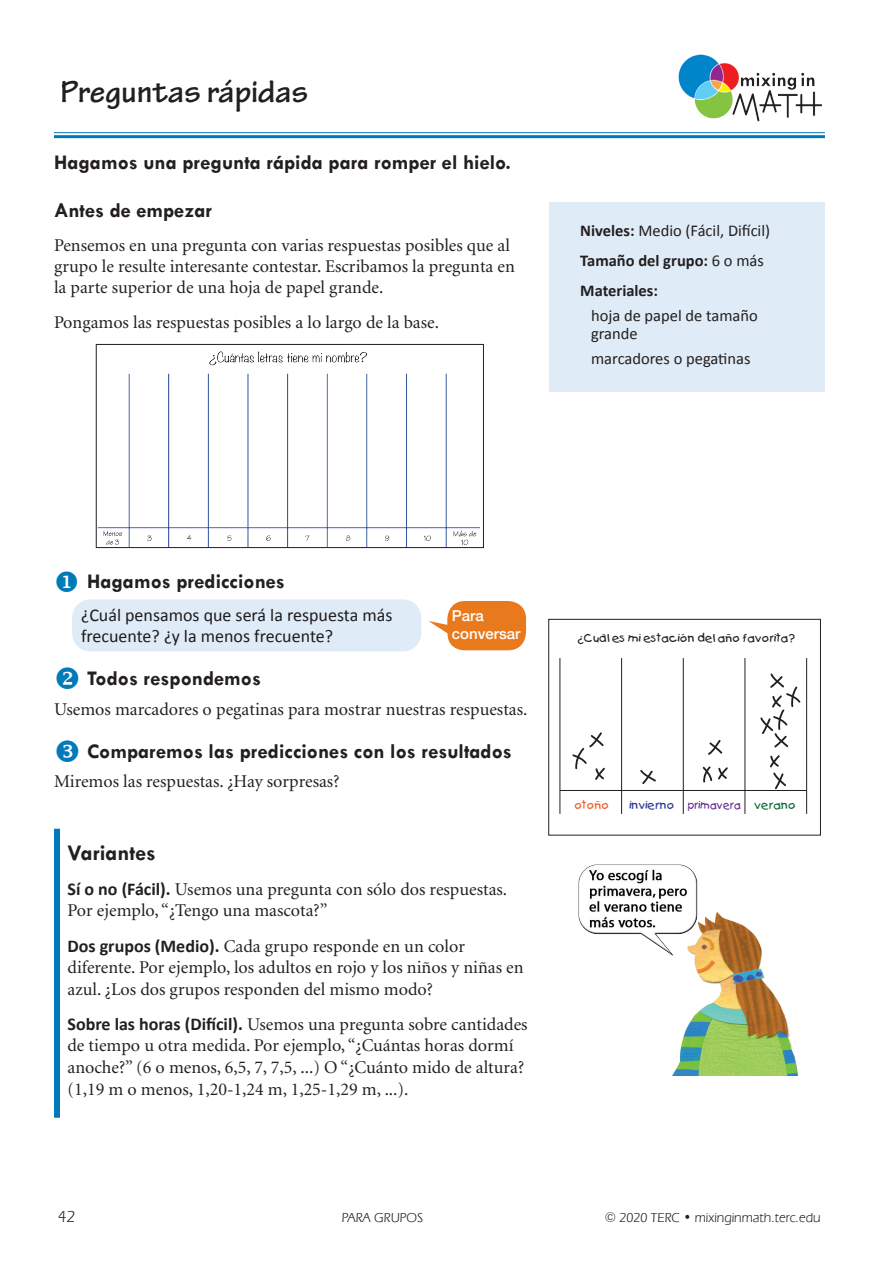
<style>
.page{position:relative;width:893px;height:1263px;background:#fff}
.page>*{position:absolute;margin:0;border:0;box-sizing:border-box;transform-origin:0 0}
.t1{font:700 33px "Tekton Pro";color:#231f20}
.Variations_Head{font:700 22.5px "Tw Cen";color:#231f20}
.Steps_head{font:700 21px "Tw Cen";color:#231f20}
.Heading_2{font:700 21px "Tw Cen";color:#231f20}
.Variations_text{font:18px/21.6px "Minion";color:#231f20}
.Text_body{font:18px/21px "Minion";color:#231f20}
.talk_about{font:18px/20.2px "Calibri";color:#231f20}
.box_list_-_materials{font:16.5px/18px "Calibri";color:#231f20}
.box_head{font:700 16.5px "Calibri";color:#231f20}
.box_head-2{font:16.5px "Calibri";color:#231f20}
.t2{font:16.5px "Eras IT Cby BT";color:#231f20}
.talk_about_bubble{font:500 15px/18px "Helvetica Neue";color:#fff}
.t3{font:13.5px "Eras IT Cby BT";color:#231f20}
.t4{font:11.25px "Kids Plain";color:#231f20}
.t5{font:11.25px "Kids Plain";color:#652d91;scale:.9 1}
.t6{font:11.25px "Kids Plain";color:#f15929}
.s1{font-weight:700}
.s2{font-weight:400}
.s3{color:#007ab9}
.s4{font-family:"Calibri";font-weight:700}
.s5{color:#283890}
.s6{color:#0c6638}
</style>
<div class="page">
<hr style="left:54px;top:132px;width:771px;height:1px;background:#007ab9">
<hr style="left:54px;top:135px;width:771px;height:3px;background:#007ab9">
<img style="left:679px;top:54px;width:143px;height:68px">
<div style="left:549px;top:202px;width:276px;height:190px;background:#dfebf6"></div>
<div style="left:54px;top:829px;width:6px;height:289px;background:#007ab9"></div>
<img style="left:98px;top:351px;width:383px;height:195px">
<div style="left:96px;top:344px;width:388px;height:204px;border:1px solid #231f20"></div>
<hr style="left:621px;top:658px;width:1px;height:156px;background:#231f20">
<hr style="left:560px;top:658px;width:1px;height:156px;background:#231f20">
<hr style="left:683px;top:658px;width:1px;height:156px;background:#231f20">
<hr style="left:745px;top:658px;width:1px;height:156px;background:#231f20">
<hr style="left:806px;top:658px;width:1px;height:156px;background:#231f20">
<hr style="left:560px;top:790px;width:247px;height:1px;background:#231f20">
<svg style="left:640px;top:770px;width:16px;height:14px"></svg>
<svg style="left:770px;top:755px;width:16px;height:35px"></svg>
<svg style="left:572px;top:732px;width:33px;height:48px"></svg>
<svg style="left:760px;top:673px;width:41px;height:75px"></svg>
<svg style="left:702px;top:766px;width:26px;height:17px"></svg>
<svg style="left:708px;top:740px;width:15px;height:15px"></svg>
<div style="left:548px;top:619px;width:273px;height:216px;border:1px solid #231f20"></div>
<img style="left:578px;top:864px;width:220px;height:211px">
<svg style="left:428px;top:601px;width:98px;height:50px"></svg>
<div style="left:72px;top:599px;width:349px;height:52px;background:#dfebf6;border-radius:18px"></div>
<h1 class="t1" style="left:61px;top:72px;width:249px">Preguntas rápidas</h1>
<p class="Heading_2" style="left:54px;top:150px;width:458px">Hagamos una pregunta rápida para romper el hielo.</p>
<p class="Heading_2" style="left:54px;top:197px;width:160px">Antes de empezar</p>
<p class="Text_body" style="left:54px;top:235px;width:462px">Pensemos en una pregunta con varias respuestas posibles que al grupo le resulte interesante contestar. Escribamos la pregunta en la parte superior de una hoja de papel grande.</p>
<p class="Text_body" style="left:54px;top:313px;width:387px">Pongamos las respuestas posibles a lo largo de la base.</p>
<p class="box_head-2" style="left:580px;top:220px;width:191px"><span class="s1">Niveles:</span> Medio (Fácil, Difícil)</p>
<p class="box_head" style="left:580px;top:250px;width:185px">Tamaño del grupo: <span class="s2">6 o más</span></p>
<p class="box_head" style="left:580px;top:280px;width:79px">Materiales:</p>
<p class="box_list_-_materials" style="left:591px;top:307px;width:168px">hoja de papel de tamaño grande</p>
<p class="box_list_-_materials" style="left:591px;top:350px;width:161px">marcadores o pegatinas</p>
<p class="Steps_head" style="left:54px;top:568px;width:232px"><span class="s3">◆</span> Hagamos predicciones</p>
<p class="talk_about" style="left:81px;top:605px;width:313px">¿Cuál pensamos que será la respuesta más frecuente? ¿y la menos frecuente?</p>
<p class="Steps_head" style="left:54px;top:666px;width:209px"><span class="s3">❖</span> Todos respondemos</p>
<p class="Text_body" style="left:54px;top:699px;width:475px">Usemos marcadores o pegatinas para mostrar nuestras respuestas.</p>
<p class="Steps_head" style="left:87px;top:738px;width:426px">Comparemos las predicciones con los resultados</p>
<p class="Text_body" style="left:54px;top:772px;width:287px">Miremos las respuestas. ¿Hay sorpresas?</p>
<p class="talk_about_bubble" style="left:452px;top:605px;width:70px">Para conversar</p>
<p class="Variations_Head" style="left:68px;top:839px;width:90px">Variantes</p>
<p class="Variations_text" style="left:68px;top:879px;width:441px"><span class="s4">Sí o no (Fácil).</span> Usemos una pregunta con sólo dos respuestas.<br>Por ejemplo, “¿Tengo una mascota?”</p>
<p class="Variations_text" style="left:68px;top:936px;width:458px"><span class="s4">Dos grupos (Medio).</span> Cada grupo responde en un color diferente. Por ejemplo, los adultos en rojo y los niños y niñas en azul. ¿Los dos grupos responden del mismo modo?</p>
<p class="Variations_text" style="left:68px;top:1014px;width:462px"><span class="s4">Sobre las horas (Difícil).</span> Usemos una pregunta sobre cantidades de tiempo u otra medida. Por ejemplo, “¿Cuántas horas dormí anoche?” (6 o menos, 6,5, 7, 7,5, ...) O “¿Cuánto mido de altura? (1,19 m o menos, 1,20-1,24 m, 1,25-1,29 m, ...).</p>
<p class="t4" style="left:577px;top:631px;width:219px">¿Cuál es mi estación del año favorita?</p>
<p class="t6" style="left:574px;top:798px;width:36px">otoño</p>
<p class="t5" style="left:629px;top:798px;width:187px"><span class="s5">invierno</span> primavera <span class="s6">verano</span></p>
<p class="t2" style="left:58px;top:1206px;width:19px">42</p>
<p class="t3" style="left:342px;top:1209px;width:83px">PARA GRUPOS</p>
<p class="t3" style="left:605px;top:1209px;width:217px">© 2020 TERC • mixinginmath.terc.edu</p>
</div>
